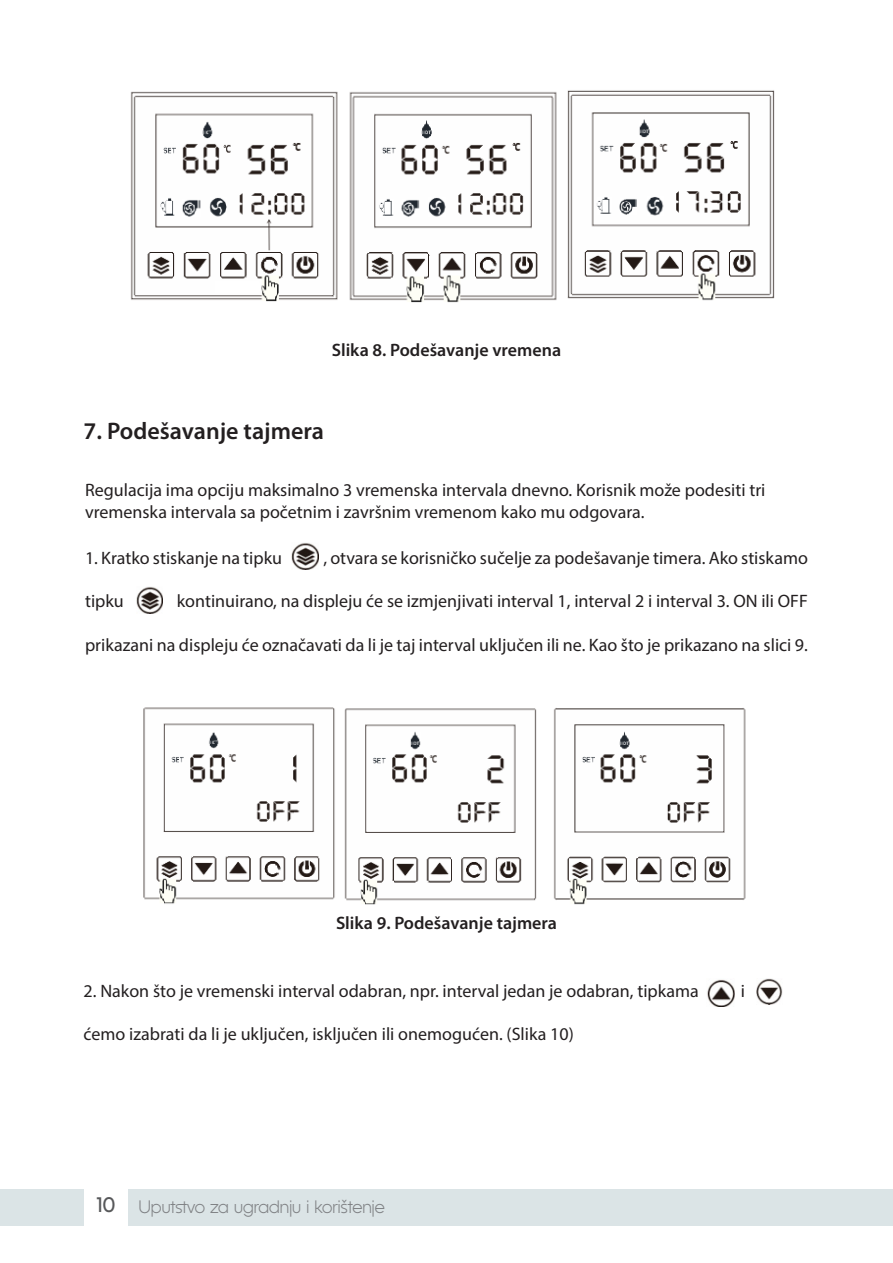
<style>
.page{position:relative;width:893px;height:1263px;background:#fff}
.page>*{position:absolute;margin:0;border:0;box-sizing:border-box;transform-origin:0 0}
.Naslov_mali_crni{font:600 24px "Myriad Pro";color:#231f20}
.t1{font:18px/21.6px "Myriad Pro";color:#231f20}
.t2{font:600 18px "Myriad Pro";color:#231f20}
.t3{font:18px "Kontora";color:#808285}
.s1{font-weight:600;font-size:21px;color:#57585a}
</style>
<div class="page">
<div style="left:0;top:1188px;width:893px;height:37px;background:#dbe4e6"></div>
<div style="left:84px;top:1184px;width:44px;height:58px;background:#fff"></div>
<img style="left:130px;top:90px;width:645px;height:213px">
<img style="left:143px;top:707px;width:603px;height:197px">
<img style="left:292px;top:542px;width:26px;height:27px">
<img style="left:136px;top:587px;width:26px;height:27px">
<img style="left:707px;top:979px;width:27px;height:27px">
<img style="left:757px;top:979px;width:26px;height:26px">
<p class="t2" style="left:332px;top:338px;width:231px">Slika 8. Podešavanje vremena</p>
<p class="Naslov_mali_crni" style="left:84px;top:416px;width:242px">7. Podešavanje tajmera</p>
<p class="t1" style="left:85px;top:479px;width:682px">Regulacija ima opciju maksimalno 3 vremenska intervala dnevno. Korisnik može podesiti tri vremenska intervala sa početnim i završnim vremenom kako mu odgovara.</p>
<p class="t1" style="left:85px;top:547px;width:199px">1. Kratko stiskanje na tipku</p>
<p class="t1" style="left:323px;top:547px;width:486px">, otvara se korisničko sučelje za podešavanje timera. Ako stiskamo</p>
<p class="t1" style="left:85px;top:590px;width:40px">tipku</p>
<p class="t1" style="left:177px;top:590px;width:632px">kontinuirano, na displeju će se izmjenjivati interval 1, interval 2 i interval 3. ON ili OFF</p>
<p class="t1" style="left:85px;top:633px;width:724px">prikazani na displeju će označavati da li je taj interval uključen ili ne. Kao što je prikazano na slici 9.</p>
<p class="t2" style="left:336px;top:911px;width:222px">Slika 9. Podešavanje tajmera</p>
<p class="t1" style="left:84px;top:980px;width:617px">2. Nakon što je vremenski interval odabran, npr. interval jedan je odabran, tipkama</p>
<p class="t1" style="left:741px;top:980px;width:6px">i</p>
<p class="t1" style="left:84px;top:1023px;width:492px">ćemo izabrati da li je uključen, isključen ili onemogućen. (Slika 10)</p>
<p class="t3" style="left:97px;top:1195px;width:289px"><span class="s1">10</span> Uputstvo za ugradnju i korištenje</p>
</div>
